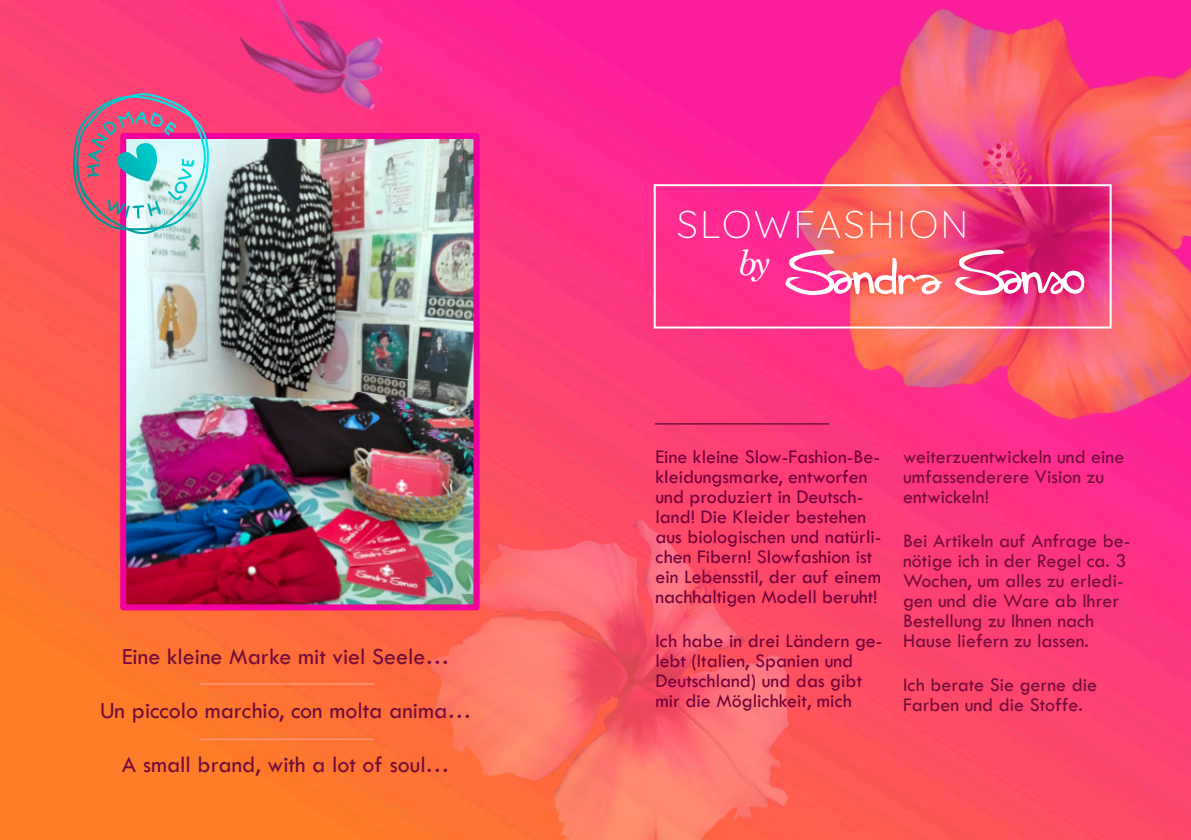
<style>
.page{position:relative;width:1191px;height:840px;background:#fff}
.page>*{position:absolute;margin:0;border:0;box-sizing:border-box;transform-origin:0 0}
.t1{font:300 38.4px "Quicksand";letter-spacing:.06em;color:#fff}
.t2{font:italic 35px "Century Schoolbook";color:#fff}
.t3{font:24px "Tw Cen";color:#710c3a}
.t4{font:20px "Tw Cen";color:#700039}
.t5{font:20px "Tw Cen";color:#710c3a}
</style>
<div class="page">
<img style="left:0;top:0;width:1191px;height:839px">
<img style="left:214px;top:0;width:203px;height:120px">
<img style="left:800px;top:9px;width:391px;height:410px">
<img style="left:429px;top:519px;width:359px;height:320px">
<hr style="left:655px;top:423px;width:174px;height:1px;background:#710c3a">
<svg style="left:653px;top:184px;width:458px;height:144px;background:#f44d82"></svg>
<img style="left:127px;top:140px;width:345px;height:463px">
<div style="left:120px;top:133px;width:359px;height:477px;border:6px solid #f2009c"></div>
<hr style="left:200px;top:682px;width:174px;height:2px;background:#ff977a">
<hr style="left:200px;top:738px;width:174px;height:1px;background:#ff977a">
<svg style="left:66px;top:92px;width:143px;height:142px;background:#c38ba3"></svg>
<p class="t3" style="left:122px;top:646px;width:329px">Eine kleine Marke mit viel Seele…</p>
<p class="t3" style="left:100px;top:700px;width:373px">Un piccolo marchio, con molta anima…</p>
<p class="t3" style="left:122px;top:754px;width:329px">A small brand, with a lot of soul…</p>
<p class="t1" style="left:676px;top:199px;width:293px">SLOWFASHION</p>
<p class="t2" style="left:737px;top:249px;width:34px">by</p>
<p class="t4" style="left:655px;top:449px;width:226px">Eine kleine Slow-Fashion-Be-</p>
<p class="t4" style="left:655px;top:469px;width:213px">kleidungsmarke, entworfen</p>
<p class="t4" style="left:655px;top:489px;width:209px">und produziert in Deutsch-</p>
<p class="t4" style="left:655px;top:509px;width:212px">land! Die Kleider bestehen</p>
<p class="t4" style="left:655px;top:529px;width:227px">aus biologischen und natürli-</p>
<p class="t4" style="left:655px;top:549px;width:218px">chen Fibern! Slowfashion ist</p>
<p class="t4" style="left:655px;top:569px;width:227px">ein Lebensstil, der auf einem</p>
<p class="t4" style="left:655px;top:589px;width:224px">nachhaltigen Modell beruht!</p>
<p class="t4" style="left:655px;top:633px;width:228px">Ich habe in drei Ländern ge-</p>
<p class="t4" style="left:655px;top:653px;width:199px">lebt (Italien, Spanien und</p>
<p class="t4" style="left:655px;top:673px;width:208px">Deutschland) und das gibt</p>
<p class="t4" style="left:655px;top:693px;width:198px">mir die Möglichkeit, mich</p>
<p class="t5" style="left:903px;top:449px;width:223px">weiterzuentwickeln und eine</p>
<p class="t5" style="left:903px;top:469px;width:203px">umfassenderere Vision zu</p>
<p class="t5" style="left:903px;top:489px;width:87px">entwickeln!</p>
<p class="t5" style="left:903px;top:533px;width:229px">Bei Artikeln auf Anfrage be-</p>
<p class="t5" style="left:903px;top:553px;width:225px">nötige ich in der Regel ca. 3</p>
<p class="t5" style="left:903px;top:573px;width:222px">Wochen, um alles zu erledi-</p>
<p class="t5" style="left:903px;top:593px;width:217px">gen und die Ware ab Ihrer</p>
<p class="t5" style="left:903px;top:613px;width:193px">Bestellung zu Ihnen nach</p>
<p class="t5" style="left:903px;top:633px;width:187px">Hause liefern zu lassen.</p>
<p class="t5" style="left:903px;top:677px;width:195px">Ich berate Sie gerne die</p>
<p class="t5" style="left:903px;top:697px;width:181px">Farben und die Stoffe.</p>
</div>
